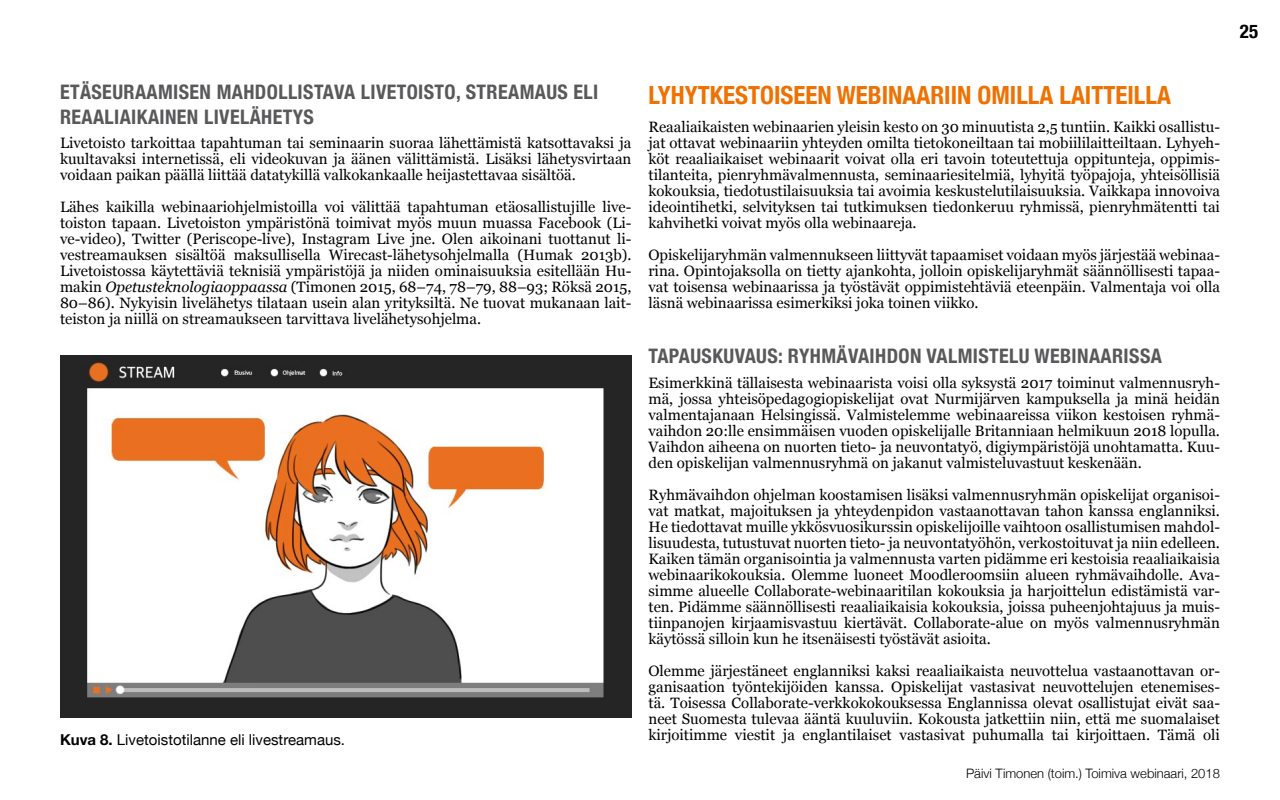
<style>
.page{position:relative;width:1280px;height:800px;background:#fff}
.page>*{position:absolute;margin:0;border:0;box-sizing:border-box;transform-origin:0 0}
.t1{font:700 condensed 25px "Helvetica Neue";color:#ee7203}
.t2{font:700 condensed 20px/25px "Helvetica Neue";letter-spacing:.02em;color:#59595b}
.t3{font:700 condensed 19px "Helvetica Neue";color:#000}
.t4{font:15px/16px "Georgia";color:#000;text-align:justify}
.t5{font:15px "Helvetica Neue";color:#000}
.t6{font:300 13px "Helvetica Neue";color:#000}
.s1{font-style:italic}
.s2{font-weight:700}
</style>
<div class="page">
<img style="left:60px;top:356px;width:572px;height:361px">
<h2 class="t2" style="left:60px;top:78px;width:540px">ETÄSEURAAMISEN MAHDOLLISTAVA LIVETOISTO, STREAMAUS ELI<br>REAALIAIKAINEN LIVELÄHETYS</h2>
<p class="t4" style="left:60px;top:134px;width:573px">Livetoisto tarkoittaa tapahtuman tai seminaarin suoraa lähettämistä katsottavaksi ja kuultavaksi internetissä, eli videokuvan ja äänen välittämistä. Lisäksi lähetysvirtaan voidaan paikan päällä liittää datatykillä valkokankaalle heijastettavaa sisältöä.</p>
<p class="t4" style="left:60px;top:198px;width:573px">Lähes kaikilla webinaariohjelmistoilla voi välittää tapahtuman etäosallistujille live&shy;toiston tapaan. Livetoiston ympäristönä toimivat myös muun muassa Facebook (Li&shy;ve-video), Twitter (Periscope-live), Instagram Live jne. Olen aikoinani tuottanut li&shy;vestreamauksen sisältöä maksullisella Wirecast-lähetysohjelmalla (Humak 2013b).<br>Livetoistossa käytettäviä teknisiä ympäristöjä ja niiden ominaisuuksia esitellään Hu&shy;makin <span class="s1">Opetusteknologiaoppaassa</span> (Timonen 2015, 68–74, 78–79, 88–93; Röksä 2015, 80–86). Nykyisin livelähetys tilataan usein alan yrityksiltä. Ne tuovat mukanaan lait&shy;teiston ja niillä on streamaukseen tarvittava livelähetysohjelma.</p>
<h1 class="t1" style="left:648px;top:74px;width:524px">LYHYTKESTOISEEN WEBINAARIIN OMILLA LAITTEILLA</h1>
<p class="t4" style="left:649px;top:118px;width:573px">Reaaliaikaisten webinaarien yleisin kesto on 30 minuutista 2,5 tuntiin. Kaikki osallistu&shy;jat ottavat webinaariin yhteyden omilta tietokoneiltaan tai mobiililaitteiltaan. Lyhyeh&shy;köt reaaliaikaiset webinaarit voivat olla eri tavoin toteutettuja oppitunteja, oppimis&shy;tilanteita, pienryhmävalmennusta, seminaariesitelmiä, lyhyitä työpajoja, yhteisöllisiä kokouksia, tiedotustilaisuuksia tai avoimia keskustelutilaisuuksia. Vaikkapa innovoiva ideointihetki, selvityksen tai tutkimuksen tiedonkeruu ryhmissä, pienryhmätentti tai kahvihetki voivat myös olla webinaareja.</p>
<p class="t4" style="left:649px;top:246px;width:573px">Opiskelijaryhmän valmennukseen liittyvät tapaamiset voidaan myös järjestää webinaa&shy;rina. Opintojaksolla on tietty ajankohta, jolloin opiskelijaryhmät säännöllisesti tapaa&shy;vat toisensa webinaarissa ja työstävät oppimistehtäviä eteenpäin. Valmentaja voi olla läsnä webinaarissa esimerkiksi joka toinen viikko.</p>
<h2 class="t2" style="left:649px;top:342px;width:515px">TAPAUSKUVAUS: RYHMÄVAIHDON VALMISTELU WEBINAARISSA</h2>
<p class="t4" style="left:649px;top:374px;width:573px">Esimerkkinä tällaisesta webinaarista voisi olla syksystä 2017 toiminut valmennusryh&shy;mä, jossa yhteisöpedagogiopiskelijat ovat Nurmijärven kampuksella ja minä heidän valmentajanaan Helsingissä. Valmistelemme webinaareissa viikon kestoisen ryhmä&shy;vaihdon 20:lle ensimmäisen vuoden opiskelijalle Britanniaan helmikuun 2018 lopulla.<br>Vaihdon aiheena on nuorten tieto- ja neuvontatyö, digiympäristöjä unohtamatta. Kuu&shy;den opiskelijan valmennusryhmä on jakanut valmisteluvastuut keskenään.</p>
<p class="t4" style="left:649px;top:486px;width:573px">Ryhmävaihdon ohjelman koostamisen lisäksi valmennusryhmän opiskelijat organisoi&shy;vat matkat, majoituksen ja yhteydenpidon vastaanottavan tahon kanssa englanniksi.<br>He tiedottavat muille ykkösvuosikurssin opiskelijoille vaihtoon osallistumisen mahdol&shy;lisuudesta, tutustuvat nuorten tieto- ja neuvontatyöhön, verkostoituvat ja niin edelleen.<br>Kaiken tämän organisointia ja valmennusta varten pidämme eri kestoisia reaaliaikaisia webinaarikokouksia. Olemme luoneet Moodleroomsiin alueen ryhmävaihdolle. Ava&shy;simme alueelle Collaborate-webinaaritilan kokouksia ja harjoittelun edistämistä var&shy;ten. Pidämme säännöllisesti reaaliaikaisia kokouksia, joissa puheenjohtajuus ja muis&shy;tiinpanojen kirjaamisvastuu kiertävät. Collaborate-alue on myös valmennusryhmän käytössä silloin kun he itsenäisesti työstävät asioita.</p>
<p class="t4" style="left:649px;top:662px;width:573px">Olemme järjestäneet englanniksi kaksi reaaliaikaista neuvottelua vastaanottavan or&shy;ganisaation työntekijöiden kanssa. Opiskelijat vastasivat neuvottelujen etenemises&shy;tä. Toisessa Collaborate-verkkokokouksessa Englannissa olevat osallistujat eivät saa&shy;neet Suomesta tulevaa ääntä kuuluviin. Kokousta jatkettiin niin, että me suomalaiset</p>
<p class="t5" style="left:60px;top:729px;width:287px"><span class="s2">Kuva 8.</span> Livetoistotilanne eli livestreamaus.</p>
<p class="t4" style="left:649px;top:726px;width:573px">kirjoitimme viestit ja englantilaiset vastasivat puhumalla tai kirjoittaen. Tämä oli</p>
<p class="t6" style="left:966px;top:763px;width:255px">Päivi Timonen (toim.) Toimiva webinaari, 2018</p>
<p class="t3" style="left:1240px;top:16px;width:20px">25</p>
</div>
